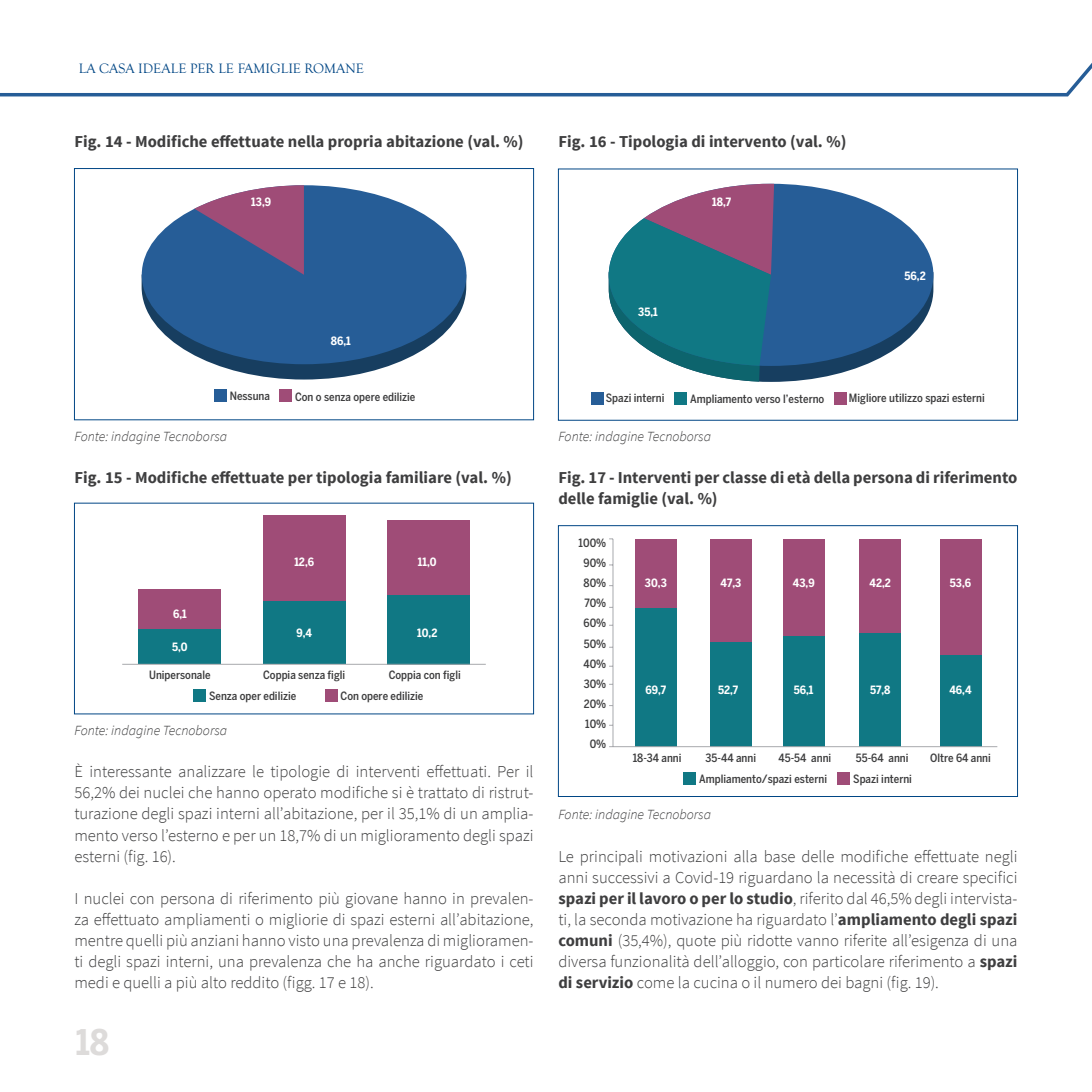
<style>
.page{position:relative;width:1092px;height:1092px;background:#fff}
.page>*{position:absolute;margin:0;border:0;box-sizing:border-box;transform-origin:0 0}
.t1{font:700 condensed 35px "Benton Sans";color:#dddbda}
.Body_Text{font:300 16.62px/21px "Source Sans Pro";color:#3e3e3f;text-align:justify}
.t2{font:700 16.62px/21px "Source Sans Pro";color:#3e3e3f}
.t3{font:italic 300 14px "Source Sans Pro";color:#3e3e3f}
.t4{font:14px "Goudy Old Style T";color:#004685}
.t5{font:500 condensed 11.38px/20.1px "Benton Sans";color:#3e3e3f;text-align:right}
.t6{font:700 condensed 11.38px "Benton Sans";color:#fff}
.s1{font-weight:700}
</style>
<div class="page">
<svg style="left:0;top:64px;width:1091px;height:33px"></svg>
<svg style="left:142px;top:194px;width:324px;height:185px"></svg>
<div style="left:142px;top:185px;width:324px;height:179px;background:#265d97;border-radius:50%"></div>
<svg style="left:194px;top:185px;width:110px;height:90px"></svg>
<div style="left:214px;top:389px;width:13px;height:13px;background:#265d97"></div>
<div style="left:279px;top:389px;width:13px;height:13px;background:#9f4c77"></div>
<div style="left:74px;top:168px;width:460px;height:252px;border:1px solid #004685"></div>
<div style="left:193px;top:689px;width:13px;height:13px;background:#107884"></div>
<div style="left:325px;top:689px;width:12px;height:13px;background:#9f4c77"></div>
<div style="left:138px;top:628px;width:83px;height:36px;background:#107884"></div>
<div style="left:263px;top:600px;width:82px;height:64px;background:#107884"></div>
<div style="left:386px;top:595px;width:83px;height:69px;background:#107884"></div>
<div style="left:138px;top:589px;width:83px;height:39px;background:#9f4c77"></div>
<div style="left:263px;top:515px;width:82px;height:85px;background:#9f4c77"></div>
<div style="left:386px;top:520px;width:83px;height:75px;background:#9f4c77"></div>
<hr style="left:122px;top:663px;width:364px;height:1px;background:#a8a9ad">
<div style="left:74px;top:502px;width:460px;height:212px;border:1px solid #004685"></div>
<svg style="left:749px;top:197px;width:184px;height:185px"></svg>
<div style="left:608px;top:184px;width:325px;height:182px;background:#265d97;border-radius:50%"></div>
<svg style="left:608px;top:184px;width:166px;height:197px"></svg>
<div style="left:591px;top:392px;width:13px;height:12px;background:#265d97"></div>
<div style="left:674px;top:392px;width:12px;height:12px;background:#107884"></div>
<div style="left:833px;top:392px;width:13px;height:12px;background:#9f4c77"></div>
<div style="left:683px;top:772px;width:13px;height:13px;background:#107884"></div>
<div style="left:836px;top:772px;width:13px;height:13px;background:#9f4c77"></div>
<div style="left:635px;top:607px;width:41px;height:139px;background:#107884"></div>
<div style="left:635px;top:539px;width:41px;height:68px;background:#9f4c77"></div>
<div style="left:709px;top:641px;width:42px;height:105px;background:#107884"></div>
<div style="left:709px;top:539px;width:42px;height:102px;background:#9f4c77"></div>
<div style="left:782px;top:635px;width:42px;height:111px;background:#107884"></div>
<div style="left:782px;top:539px;width:42px;height:96px;background:#9f4c77"></div>
<div style="left:859px;top:632px;width:42px;height:114px;background:#107884"></div>
<div style="left:859px;top:539px;width:42px;height:93px;background:#9f4c77"></div>
<div style="left:939px;top:654px;width:42px;height:92px;background:#107884"></div>
<div style="left:939px;top:539px;width:42px;height:115px;background:#9f4c77"></div>
<hr style="left:612px;top:539px;width:1px;height:207px;background:#a8a9ad">
<hr style="left:609px;top:746px;width:388px;height:1px;background:#a8a9ad">
<div style="left:558px;top:525px;width:459px;height:271px;border:1px solid #004685"></div>
<p class="t4" style="left:79px;top:61px;width:287px">LA CASA IDEALE PER LE FAMIGLIE ROMANE</p>
<p class="t2" style="left:74px;top:132px;width:450px">Fig. 14 - Modifiche effettuate nella propria abitazione (val. %)</p>
<p class="t6" style="left:251px;top:195px;width:21px">13,9</p>
<p class="t6" style="left:331px;top:334px;width:21px">86,1</p>
<p class="t5" style="left:230px;top:385px;width:42px">Nessuna</p>
<p class="t5" style="left:295px;top:386px;width:122px">Con o senza opere edilizie</p>
<p class="t3" style="left:74px;top:428px;width:154px">Fonte: indagine Tecnoborsa</p>
<p class="t2" style="left:74px;top:468px;width:439px">Fig. 15 - Modifiche effettuate per tipologia familiare (val. %)</p>
<p class="t6" style="left:173px;top:607px;width:15px">6,1</p>
<p class="t6" style="left:172px;top:640px;width:17px">5,0</p>
<p class="t6" style="left:294px;top:555px;width:21px">12,6</p>
<p class="t6" style="left:418px;top:555px;width:20px">11,0</p>
<p class="t6" style="left:296px;top:626px;width:17px">9,4</p>
<p class="t6" style="left:417px;top:626px;width:22px">10,2</p>
<p class="t5" style="left:149px;top:664px;width:63px">Unipersonale</p>
<p class="t5" style="left:263px;top:664px;width:84px">Coppia senza figli</p>
<p class="t5" style="left:389px;top:665px;width:74px">Coppia con figli</p>
<p class="t5" style="left:209px;top:685px;width:89px">Senza oper edilizie</p>
<p class="t5" style="left:340px;top:685px;width:84px">Con opere edilizie</p>
<p class="t3" style="left:74px;top:722px;width:154px">Fonte: indagine Tecnoborsa</p>
<p class="Body_Text" style="left:74px;top:761px;width:460px">È interessante analizzare le tipologie di interventi effettuati. Per il 56,2% dei nuclei che hanno operato modifiche si è trattato di ristrut&shy;turazione degli spazi interni all’abitazione, per il 35,1% di un amplia&shy;mento verso l’esterno e per un 18,7% di un miglioramento degli spazi esterni (fig. 16).</p>
<p class="Body_Text" style="left:74px;top:887px;width:460px">I nuclei con persona di riferimento più giovane hanno in prevalen&shy;za effettuato ampliamenti o migliorie di spazi esterni all’abitazione, mentre quelli più anziani hanno visto una prevalenza di miglioramen&shy;ti degli spazi interni, una prevalenza che ha anche riguardato i ceti medi e quelli a più alto reddito (figg. 17 e 18).</p>
<h1 class="t1" style="left:76px;top:1021px;width:35px">18</h1>
<p class="t2" style="left:558px;top:132px;width:289px">Fig. 16 - Tipologia di intervento (val. %)</p>
<p class="t6" style="left:638px;top:305px;width:21px">35,1</p>
<p class="t6" style="left:712px;top:195px;width:21px">18,7</p>
<p class="t6" style="left:904px;top:269px;width:23px">56,2</p>
<p class="t5" style="left:605px;top:388px;width:60px">Spazi interni</p>
<p class="t5" style="left:690px;top:389px;width:136px">Ampliamento verso l’esterno</p>
<p class="t5" style="left:848px;top:388px;width:137px">Migliore utilizzo spazi esterni</p>
<p class="t3" style="left:558px;top:428px;width:154px">Fonte: indagine Tecnoborsa</p>
<p class="t2" style="left:558px;top:468px;width:460px">Fig. 17 - Interventi per classe di età della persona di riferimento delle famiglie (val. %)</p>
<p class="t5" style="left:578px;top:532px;width:29px">100%<br>90%<br>80%<br>70%<br>60%<br>50%<br>40%<br>30%<br>20%<br>10%<br>0%</p>
<p class="t6" style="left:645px;top:576px;width:23px">30,3</p>
<p class="t6" style="left:720px;top:576px;width:22px">47,3</p>
<p class="t6" style="left:792px;top:576px;width:23px">43,9</p>
<p class="t6" style="left:869px;top:576px;width:23px">42,2</p>
<p class="t6" style="left:949px;top:576px;width:23px">53,6</p>
<p class="t6" style="left:645px;top:683px;width:22px">69,7</p>
<p class="t6" style="left:718px;top:683px;width:22px">52,7</p>
<p class="t6" style="left:793px;top:683px;width:21px">56,1</p>
<p class="t6" style="left:870px;top:683px;width:22px">57,8</p>
<p class="t6" style="left:949px;top:683px;width:24px">46,4</p>
<p class="t5" style="left:632px;top:748px;width:50px">18-34 anni</p>
<p class="t5" style="left:705px;top:748px;width:52px">35-44 anni</p>
<p class="t5" style="left:778px;top:748px;width:54px">45-54 anni</p>
<p class="t5" style="left:855px;top:748px;width:54px">55-64 anni</p>
<p class="t5" style="left:930px;top:748px;width:62px">Oltre 64 anni</p>
<p class="t5" style="left:699px;top:768px;width:129px">Ampliamento/spazi esterni</p>
<p class="t5" style="left:853px;top:768px;width:60px">Spazi interni</p>
<p class="t3" style="left:558px;top:806px;width:154px">Fonte: indagine Tecnoborsa</p>
<p class="Body_Text" style="left:558px;top:845px;width:460px">Le principali motivazioni alla base delle modifiche effettuate negli anni successivi a Covid-19 riguardano la necessità di creare specifici <span class="s1">spazi per il lavoro o per lo studio</span>, riferito dal 46,5% degli intervista&shy;ti, la seconda motivazione ha riguardato l’<span class="s1">ampliamento degli spazi comuni</span> (35,4%), quote più ridotte vanno riferite all’esigenza di una diversa funzionalità dell’alloggio, con particolare riferimento a <span class="s1">spazi di servizio</span> come la cucina o il numero dei bagni (fig. 19).</p>
</div>
